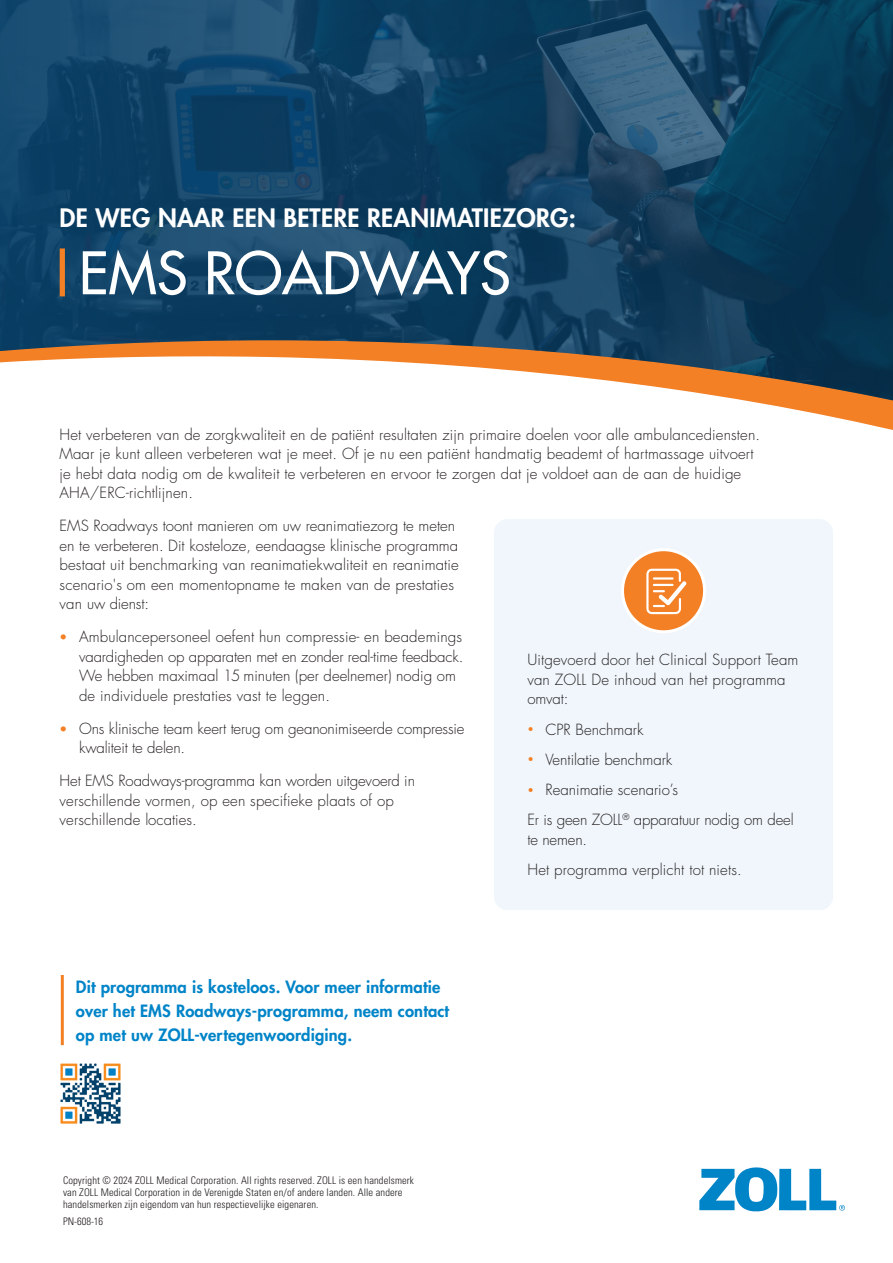
<style>
.page{position:relative;width:893px;height:1263px;background:#fff}
.page>*{position:absolute;margin:0;border:0;box-sizing:border-box;transform-origin:0 0}
.t1{font:500 57px "Futura Std";color:#fff}
.t2{font:800 24.75px "Futura Std";letter-spacing:.01em;color:#fff}
.t3{font:800 16.5px/24px "Futura Std";letter-spacing:.01em;color:#0084c8}
.t4{font:300 15px/19.5px "Futura Std";letter-spacing:.01em;color:#231f20}
.t5{font:300 15px/19.5px "Futura Std";letter-spacing:-.01em;color:#231f20}
.t6{font:300 condensed 10.5px/12px "Univers LT Std";letter-spacing:.01em;color:#231f20}
.s1{font-weight:500;font-size:13.5px;color:#f48026}
.s2{font-size:10.5px;color:#f48026}
</style>
<div class="page">
<svg style="left:742px;top:400px;width:151px;height:14px;fill:#f48026"></svg>
<img style="left:0;top:0;width:893px;height:400px">
<div style="left:494px;top:519px;width:339px;height:391px;background:#f0f6fb;border-radius:14px"></div>
<div style="left:60px;top:248px;width:5px;height:48px;background:#f48026"></div>
<svg style="left:699px;top:1167px;width:146px;height:45px"></svg>
<div style="left:622px;top:550px;width:83px;height:82px;background:#f48026;border-radius:50%"></div>
<div style="left:621px;top:548px;width:85px;height:85px;border:3px solid #fff;border-radius:50%"></div>
<svg style="left:646px;top:569px;width:40px;height:45px"></svg>
<hr style="left:61px;top:975px;width:3px;height:70px;background:#f48026">
<img style="left:60px;top:1063px;width:61px;height:61px">
<p class="t2" style="left:59px;top:202px;width:518px">DE WEG NAAR EEN BETERE REANIMATIEZORG:</p>
<p class="t1" style="left:79px;top:238px;width:433px">EMS ROADWAYS</p>
<p class="t4" style="left:59px;top:425px;width:702px">Het verbeteren van de zorgkwaliteit en de patiënt resultaten zijn primaire doelen voor alle ambulancediensten.<br>Maar je kunt alleen verbeteren wat je meet. Of je nu een patiënt handmatig beademt of hartmassage uitvoert je hebt data nodig om de kwaliteit te verbeteren en ervoor te zorgen dat je voldoet aan de aan de huidige AHA/ERC-richtlijnen.</p>
<p class="t4" style="left:60px;top:516px;width:401px">EMS Roadways toont manieren om uw reanimatiezorg te meten en te verbeteren. Dit kosteloze, eendaagse klinische programma bestaat uit benchmarking van reanimatiekwaliteit en reanimatie scenario's om een momentopname te maken van de prestaties van uw dienst:</p>
<p class="t4" style="left:79px;top:627px;width:386px;text-indent:-20px"><span class="s1">•</span> Ambulancepersoneel oefent hun compressie- en beademings vaardigheden op apparaten met en zonder real-time feedback.<br>We hebben maximaal 15 minuten (per deelnemer) nodig om de individuele prestaties vast te leggen.</p>
<p class="t5" style="left:79px;top:719px;width:387px;text-indent:-20px"><span class="s1">•</span> Ons klinische team keert terug om geanonimiseerde compressie kwaliteit te delen.</p>
<p class="t4" style="left:60px;top:771px;width:357px">Het EMS Roadways-programma kan worden uitgevoerd in verschillende vormen, op een specifieke plaats of op verschillende locaties.</p>
<p class="t3" style="left:76px;top:975px;width:375px">Dit programma is kosteloos. Voor meer informatie over het EMS Roadways-programma, neem contact op met uw ZOLL-vertegenwoordiging.</p>
<p class="t6" style="left:63px;top:1174px;width:352px">Copyright © 2024 ZOLL Medical Corporation. All rights reserved. ZOLL is een handelsmerk van ZOLL Medical Corporation in de Verenigde Staten en/of andere landen. Alle andere handelsmerken zijn eigendom van hun respectievelijke eigenaren.</p>
<p class="t6" style="left:63px;top:1215px;width:42px">PN-608-16</p>
<p class="t4" style="left:527px;top:650px;width:272px">Uitgevoerd door het Clinical Support Team van ZOLL De inhoud van het programma omvat:</p>
<p class="t4" style="left:527px;top:720px;width:117px"><span class="s2">•</span> CPR Benchmark</p>
<p class="t4" style="left:527px;top:750px;width:146px"><span class="s2">•</span> Ventilatie benchmark</p>
<p class="t4" style="left:527px;top:780px;width:152px"><span class="s2">•</span> Reanimatie scenario’s</p>
<p class="t5" style="left:527px;top:811px;width:268px">Er is geen ZOLL<sup>®</sup> apparatuur nodig om deel te nemen.</p>
<p class="t4" style="left:527px;top:860px;width:216px">Het programma verplicht tot niets.</p>
</div>
